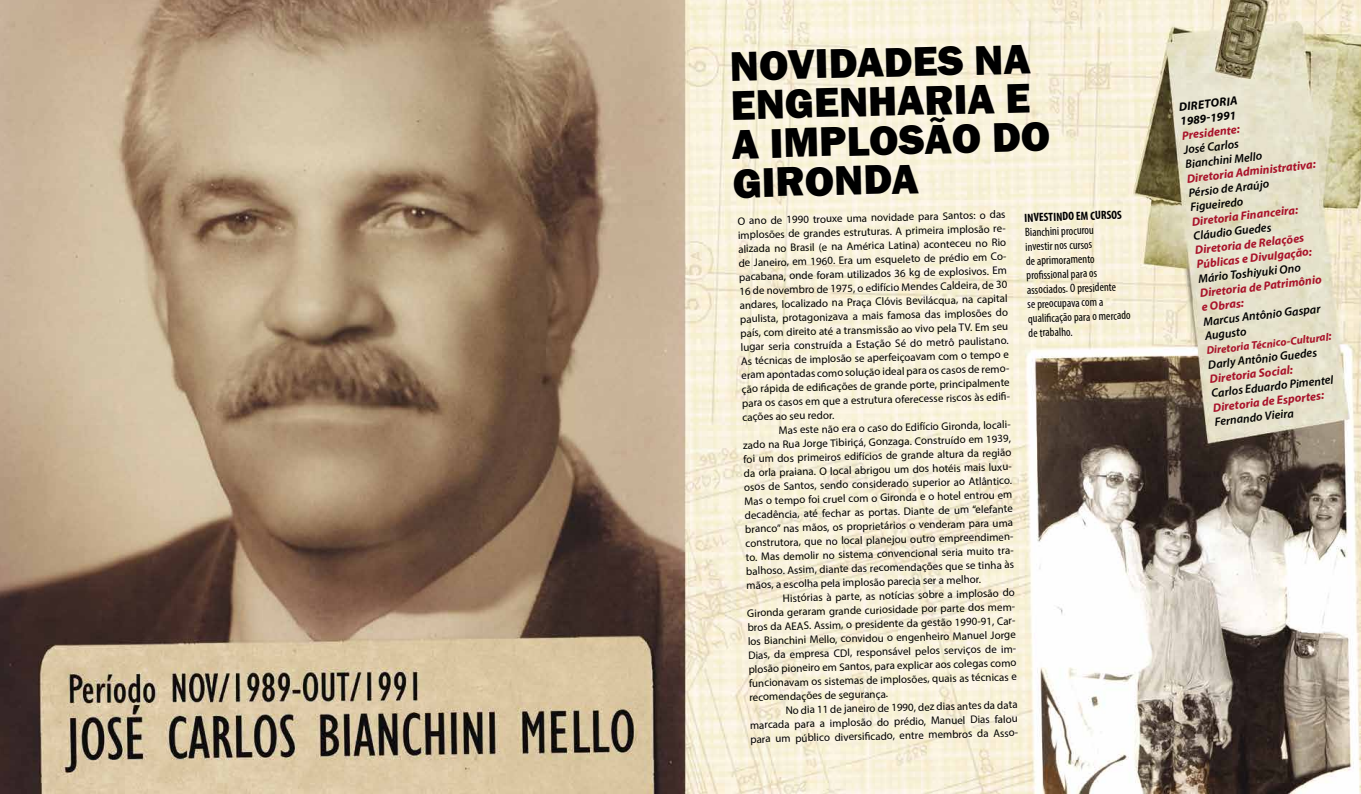
<style>
.page{position:relative;width:1361px;height:794px;background:#fff}
.page>*{position:absolute;margin:0;border:0;box-sizing:border-box;transform-origin:0 0}
.t1{font:800 42.7px/39.1px "Franklin Gothic";color:#000}
.t2{font:italic 700 12px/14.3px "Myriad Pro";color:#a9132a}
.t3{font:italic 600 12px/14.3px "Myriad Pro";color:#000}
.t4{font:condensed 12px/14.4px "Myriad Pro";color:#000}
.t5{font:italic 700 12px/14.4px "Myriad Pro";color:#000}
.t6{font:700 condensed 12px "Myriad Pro";color:#000}
.t7{font:11px/14.1px "Myriad Pro";color:#000}
.t8{font:italic 700 11px "Myriad Pro";color:#a9132a}
.s1{font-size:12px}
</style>
<div class="page">
<img style="left:0;top:0;width:1361px;height:794px">
<h1 class="t1" style="left:729px;top:46px;width:321px;rotate:-1deg">NOVIDADES NA<br>ENGENHARIA E<br>A IMPLOSÃO DO<br>GIRONDA</h1>
<p class="t6" style="left:1024px;top:210px;width:99px;rotate:-2deg">INVESTINDO EM CURSOS</p>
<p class="t4" style="left:1024px;top:225px;width:104px;rotate:-2deg">Bianchini procurou<br>investir nos cursos<br>de aprimoramento<br>profi ssional para os associados. O presidente<br>se preocupava com a<br>qualifi cação para o mercado de trabalho.</p>
<p class="t7" style="left:737px;top:213px;width:273px;rotate:-1deg">O ano de 1990 trouxe uma novidade para Santos: o das implosões de grandes estruturas. A primeira implosão re&shy;alizada no Brasil (e na América Latina) aconteceu no Rio de Janeiro, em 1960. Era um esqueleto de prédio em Co&shy;pacabana, onde foram utilizados 36 kg de explosivos. Em 16 de novembro de 1975, o edifício Mendes Caldeira, de 30 andares, localizado na Praça Clóvis Bevilácqua, na capital paulista, protagonizava a mais famosa das implosões do país, com direito até a transmissão ao vivo pela TV. Em seu lugar seria construída a Estação Sé do metrô paulistano.<br>As técnicas de implosão se aperfeiçoavam com o tempo e eram apontadas como solução ideal para os casos de remo&shy;ção rápida de edifi cações de grande porte, principalmente para os casos em que a estrutura oferecesse riscos às edifi - cações ao seu redor.</p>
<p class="t7" style="left:743px;top:423px;width:272px;text-indent:36px;rotate:-1deg">Mas este não era o caso do Edifício Gironda, locali&shy;zado na Rua Jorge Tibiriçá, Gonzaga. Construído em 1939, foi um dos primeiros edifícios de grande altura da região da orla praiana. O local abrigou um dos hotéis mais luxu&shy;osos de Santos, sendo considerado superior ao Atlântico.<br>Mas o tempo foi cruel com o Gironda e o hotel entrou em decadência, até fechar as portas. Diante de um “elefante branco” nas mãos, os proprietários o venderam para uma construtora, que no local planejou outro empreendimen&shy;to. Mas demolir no sistema convencional seria muito tra&shy;balhoso. Assim, diante das recomendações que se tinha às mãos, a escolha pela implosão parecia ser a melhor.</p>
<p class="t7" style="left:747px;top:591px;width:272px;text-indent:36px;rotate:-1deg">Histórias à parte, as notícias sobre a implosão do Gironda geraram grande curiosidade por parte dos mem&shy;bros da AEAS. Assim, o presidente da gestão 1990-91, Car&shy;los Bianchini Mello, convidou o engenheiro Manuel Jorge Dias, da empresa CDI, responsável pelos serviços de im&shy;plosão pioneiro em Santos, para explicar aos colegas como funcionavam os sistemas de implosões, quais as técnicas e recomendações de segurança.</p>
<p class="t7" style="left:749px;top:703px;width:272px;text-indent:36px;rotate:-1deg">No dia 11 de janeiro de 1990, dez dias antes da data marcada para a implosão do prédio, Manuel Dias falou para um público diversifi cado, entre membros da Asso-</p>
<p class="t5" style="left:1178px;top:99px;width:60px;rotate:-6deg">DIRETORIA<br>1989-1991</p>
<p class="t2" style="left:1181px;top:128px;width:60px;rotate:-6deg">Presidente:</p>
<p class="t3" style="left:1183px;top:142px;width:79px;rotate:-6deg">José Carlos<br>Bianchini Mello</p>
<p class="t2" style="left:1186px;top:170px;width:131px;rotate:-6deg">Diretoria Administrativa:</p>
<p class="t3" style="left:1188px;top:185px;width:82px;rotate:-6deg">Pérsio de Araújo<br>Figueiredo</p>
<p class="t2" style="left:1191px;top:213px;width:108px;rotate:-6deg">Diretoria Financeira:</p>
<p class="t3" style="left:1192px;top:228px;width:80px;rotate:-6deg">Cláudio Guedes</p>
<p class="t2" style="left:1194px;top:242px;width:117px;rotate:-6deg">Diretoria de Relações<br>Públicas e Divulgação:</p>
<p class="t3" style="left:1197px;top:271px;width:104px;rotate:-6deg">Mário Toshiyuki Ono</p>
<p class="t2" style="left:1199px;top:285px;width:124px;line-height:14.7px;rotate:-6deg">Diretoria de Patrimônio e Obras:</p>
<p class="t3" style="left:1202px;top:313px;width:119px;line-height:14.7px;rotate:-6deg">Marcus Antônio Gaspar<br>Augusto</p>
<p class="t8" style="left:1206px;top:343px;width:127px;rotate:-6deg">Diretoria Técnico-Cultural<span class="s1">:</span></p>
<p class="t3" style="left:1207px;top:357px;width:111px;rotate:-6deg">Darly Antônio Guedes</p>
<p class="t2" style="left:1209px;top:371px;width:85px;rotate:-6deg">Diretoria Social:</p>
<p class="t3" style="left:1210px;top:385px;width:124px;rotate:-6deg">Carlos Eduardo Pimentel</p>
<p class="t2" style="left:1212px;top:399px;width:113px;rotate:-6deg">Diretoria de Esportes:</p>
<p class="t3" style="left:1214px;top:414px;width:81px;rotate:-6deg">Fernando Vieira</p>
</div>
